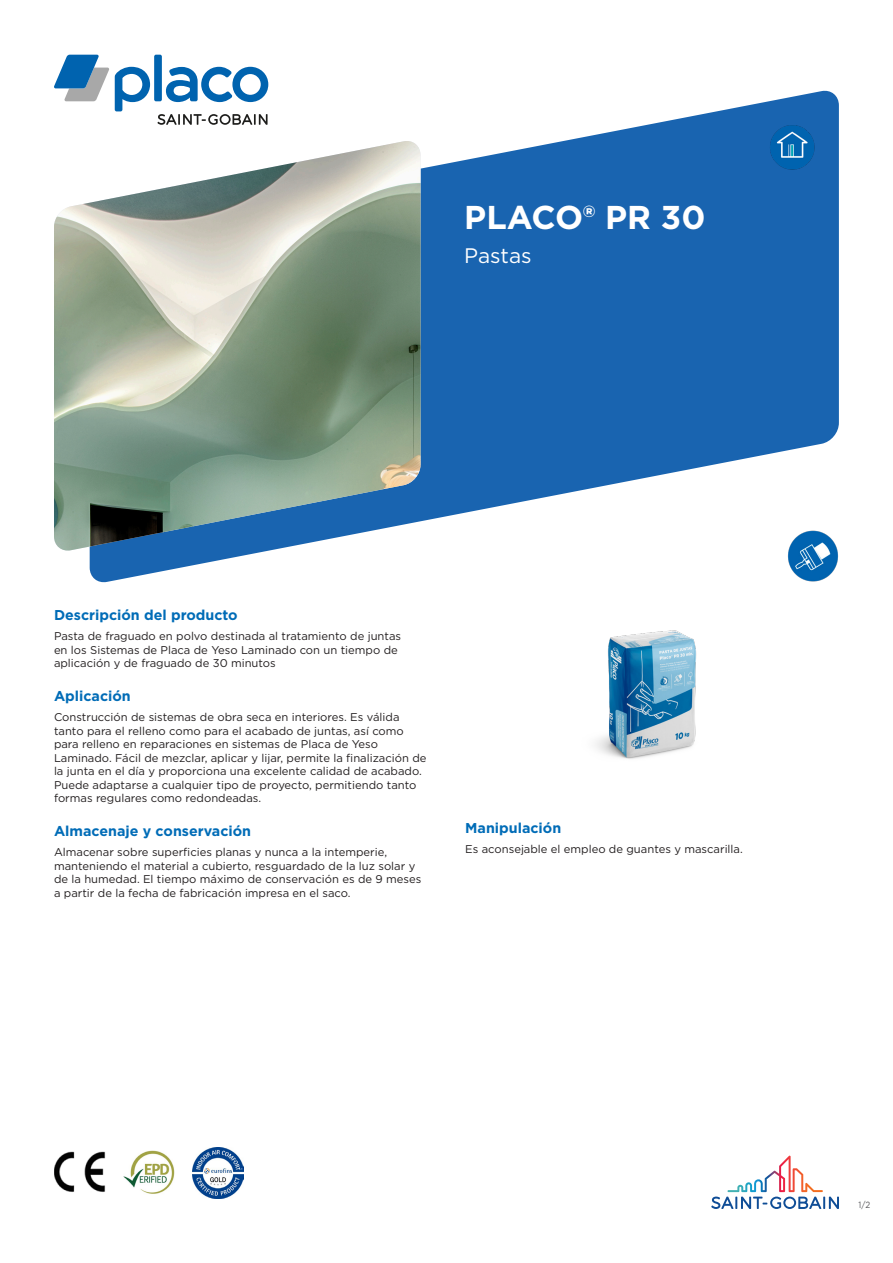
<style>
.page{position:relative;width:893px;height:1263px;background:#fff}
.page>*{position:absolute;margin:0;border:0;box-sizing:border-box;transform-origin:0 0}
.Product_Name{font:700 33px "Gotham";color:#fff}
.A-Product_Descriptio{font:21px "Gotham";color:#fff}
.Longname{font:700 14.25px "Gotham";color:#006cb7}
.Value{font:11.25px/13.5px "Gotham";color:#231f20}
.t1{font:9px "Gotham";color:#57585a;scale:.9 1}
</style>
<div class="page">
<svg style="left:711px;top:1156px;width:128px;height:53px"></svg>
<svg style="left:54px;top:55px;width:55px;height:46px"></svg>
<div style="left:154px;top:55px;width:8px;height:46px;background:#0063af;border-radius:2px"></div>
<svg style="left:115px;top:67px;width:35px;height:22px"></svg>
<svg style="left:166px;top:67px;width:102px;height:22px"></svg>
<svg style="left:90px;top:89px;width:749px;height:494px;fill:#1964b0"></svg>
<img style="left:54px;top:141px;width:367px;height:411px">
<img style="left:595px;top:630px;width:102px;height:129px">
<img style="left:788px;top:530px;width:51px;height:51px">
<img style="left:54px;top:1151px;width:51px;height:41px">
<img style="left:123px;top:1151px;width:51px;height:43px">
<img style="left:192px;top:1147px;width:51px;height:51px">
<img style="left:765px;top:120px;width:53px;height:53px">
<p class="Product_Name" style="left:464px;top:196px;width:243px">PLACO® PR 30</p>
<p class="A-Product_Descriptio" style="left:464px;top:242px;width:69px">Pastas</p>
<p class="Longname" style="left:54px;top:606px;width:185px">Descripción del producto</p>
<p class="Value" style="left:54px;top:629px;width:349px">Pasta de fraguado en polvo destinada al tratamiento de juntas en los Sistemas de Placa de Yeso Laminado con un tiempo de aplicación y de fraguado de 30 minutos</p>
<p class="Longname" style="left:54px;top:687px;width:78px">Aplicación</p>
<p class="Value" style="left:54px;top:710px;width:374px">Construcción de sistemas de obra seca en interiores. Es válida tanto para el relleno como para el acabado de juntas, así como para relleno en reparaciones en sistemas de Placa de Yeso Laminado. Fácil de mezclar, aplicar y lijar, permite la finalización de la junta en el día y proporciona una excelente calidad de acabado.<br>Puede adaptarse a cualquier tipo de proyecto, permitiendo tanto formas regulares como redondeadas.</p>
<p class="Longname" style="left:54px;top:822px;width:199px">Almacenaje y conservación</p>
<p class="Value" style="left:54px;top:845px;width:369px">Almacenar sobre superficies planas y nunca a la intemperie, manteniendo el material a cubierto, resguardado de la luz solar y de la humedad. El tiempo máximo de conservación es de 9 meses a partir de la fecha de fabricación impresa en el saco.</p>
<p class="Longname" style="left:465px;top:819px;width:98px">Manipulación</p>
<p class="Value" style="left:465px;top:842px;width:279px">Es aconsejable el empleo de guantes y mascarilla.</p>
<p class="t1" style="left:858px;top:1199px;width:15px">1/2</p>
</div>
